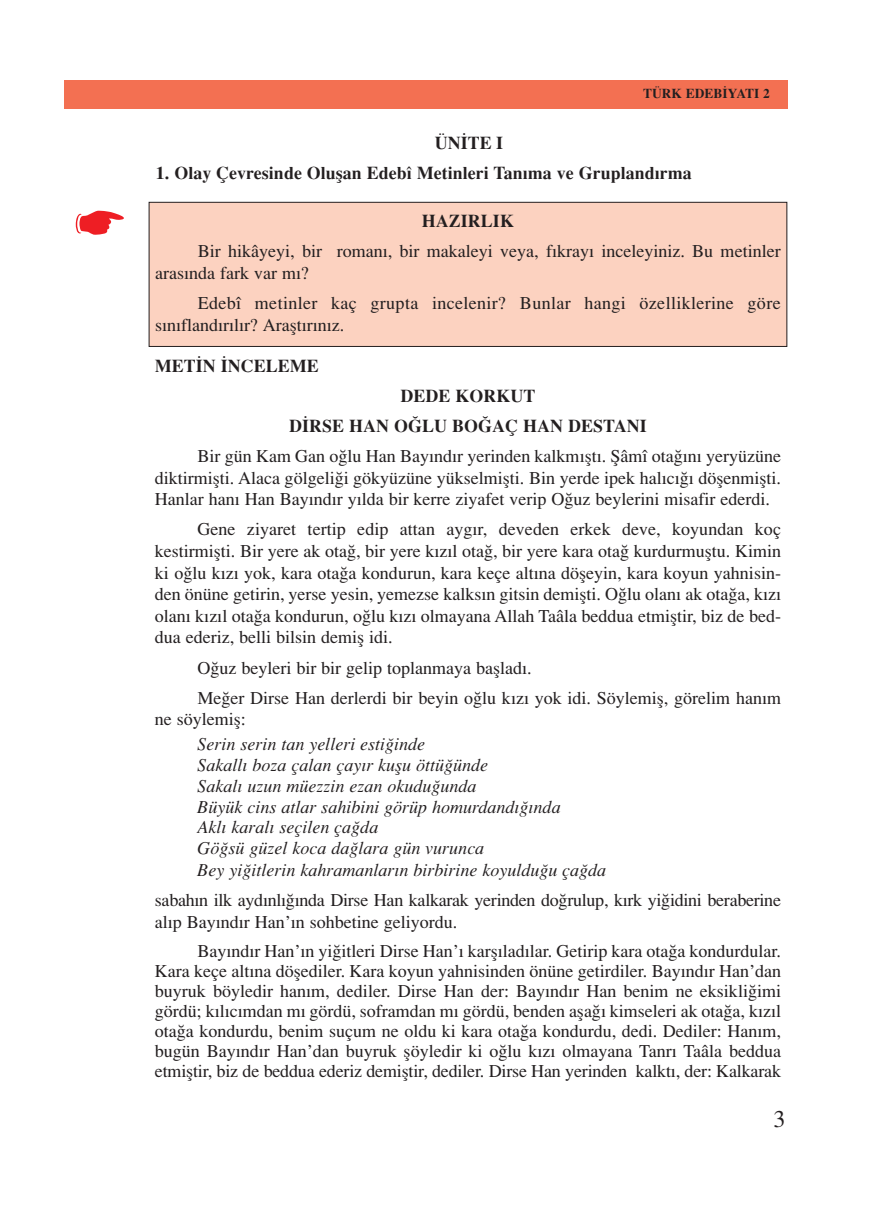
<style>
.page{position:relative;width:872px;height:1212px;background:#fff}
.page>*{position:absolute;margin:0;border:0;box-sizing:border-box;transform-origin:0 0}
.t1{font:24px "Times Turk";color:#231f20}
.t2{font:18px/21.6px "Times Turk";color:#231f20}
.t3{font:18px/21px "Times Turk I";color:#231f20}
.t4{font:18px/30.2px "Times Turk B";color:#231f20;text-align:center}
.t5{font:18px/21.6px "Times Turk";letter-spacing:.02em;color:#231f20}
.t6{font:13.5px "Times Turk B";color:#231f20}
</style>
<div class="page">
<div style="left:64px;top:80px;width:723px;height:28px;background:#f37052"></div>
<div style="left:149px;top:202px;width:637px;height:144px;background:#fcd2c0"></div>
<div style="left:149px;top:202px;width:638px;height:145px;border:1px solid #231f20"></div>
<p class="t6" style="left:643px;top:88px;width:128px">TÜRK EDEB‹YATI 2</p>
<p class="t4" style="left:434px;top:130px;width:70px">ÜN‹TE I</p>
<p class="t4" style="left:156px;top:160px;width:537px">1. Olay Çevresinde Oluflan Edebî Metinleri Tan›ma ve Grupland›rma</p>
<p class="t4" style="left:422px;top:208px;width:94px">HAZIRLIK</p>
<p class="t2" style="left:155px;top:242px;width:627px;text-indent:43px">Bir hikâyeyi, bir roman›, bir makaleyi veya, f›kray› inceleyiniz. Bu metinler aras›nda fark var m›?</p>
<p class="t5" style="left:155px;top:294px;width:627px;text-indent:43px">Edebî metinler kaç grupta incelenir? Bunlar hangi özelliklerine göre s›n›fland›r›l›r? Araflt›r›n›z.</p>
<p class="t4" style="left:155px;top:353px;width:165px">MET‹N ‹NCELEME</p>
<p class="t4" style="left:289px;top:383px;width:359px">DEDE KORKUT<br>D‹RSE HAN O⁄LU BO⁄AÇ HAN DESTANI</p>
<p class="t2" style="left:155px;top:447px;width:627px;text-align:justify;text-indent:43px">Bir gün Kam Gan o¤lu Han Bay›nd›r yerinden kalkm›flt›. fiâmî ota¤›n› yeryüzüne diktirmiflti. Alaca gölgeli¤i gökyüzüne yükselmiflti. Bin yerde ipek hal›c›¤› döflenmiflti.<br>Hanlar han› Han Bay›nd›r y›lda bir kerre ziyafet verip O¤uz beylerini misafir ederdi.</p>
<p class="t2" style="left:155px;top:520px;width:627px;text-align:justify;text-indent:43px">Gene ziyaret tertip edip attan ayg›r, deveden erkek deve, koyundan koç kestirmiflti. Bir yere ak ota¤, bir yere k›z›l ota¤, bir yere kara ota¤ kurdurmufltu. Kimin ki o¤lu k›z› yok, kara ota¤a kondurun, kara keçe alt›na döfleyin, kara koyun yahnisin&shy;den önüne getirin, yerse yesin, yemezse kalks›n gitsin demiflti. O¤lu olan› ak ota¤a, k›z› olan› k›z›l ota¤a kondurun, o¤lu k›z› olmayana Allah Taâla beddua etmifltir, biz de bed&shy;dua ederiz, belli bilsin demifl idi.</p>
<p class="t2" style="left:197px;top:654px;width:585px;line-height:30.2px">O¤uz beyleri bir bir gelip toplanmaya bafllad›.<br>Me¤er Dirse Han derlerdi bir beyin o¤lu k›z› yok idi. Söylemifl, görelim han›m</p>
<p class="t2" style="left:155px;top:710px;width:92px">ne söylemifl:</p>
<p class="t3" style="left:197px;top:736px;width:410px">Serin serin tan yelleri esti¤inde<br>Sakall› boza çalan çay›r kuflu öttü¤ünde<br>Sakal› uzun müezzin ezan okudu¤unda<br>Büyük cins atlar sahibini görüp homurdand›¤›nda<br>Akl› karal› seçilen ça¤da<br>Gö¤sü güzel koca da¤lara gün vurunca<br>Bey yi¤itlerin kahramanlar›n birbirine koyuldu¤u ça¤da</p>
<p class="t2" style="left:155px;top:891px;width:627px">sabah›n ilk ayd›nl›¤›nda Dirse Han kalkarak yerinden do¤rulup, k›rk yi¤idini beraberine al›p Bay›nd›r Han’›n sohbetine geliyordu.</p>
<p class="t2" style="left:155px;top:942px;width:627px;line-height:20px;text-align:justify;text-indent:43px">Bay›nd›r Han’›n yi¤itleri Dirse Han’› karfl›lad›lar. Getirip kara ota¤a kondurdular.<br>Kara keçe alt›na döflediler. Kara koyun yahnisinden önüne getirdiler. Bay›nd›r Han’dan buyruk böyledir han›m, dediler. Dirse Han der: Bay›nd›r Han benim ne eksikli¤imi gördü; k›l›c›mdan m› gördü, soframdan m› gördü, benden afla¤› kimseleri ak ota¤a, k›z›l ota¤a kondurdu, benim suçum ne oldu ki kara ota¤a kondurdu, dedi. Dediler: Han›m, bugün Bay›nd›r Han’dan buyruk flöyledir ki o¤lu k›z› olmayana Tanr› Taâla beddua etmifltir, biz de beddua ederiz demifltir, dediler. Dirse Han yerinden kalkt›, der: Kalkarak</p>
<h1 class="t1" style="left:773px;top:1110px;width:13px">3</h1>
</div>
